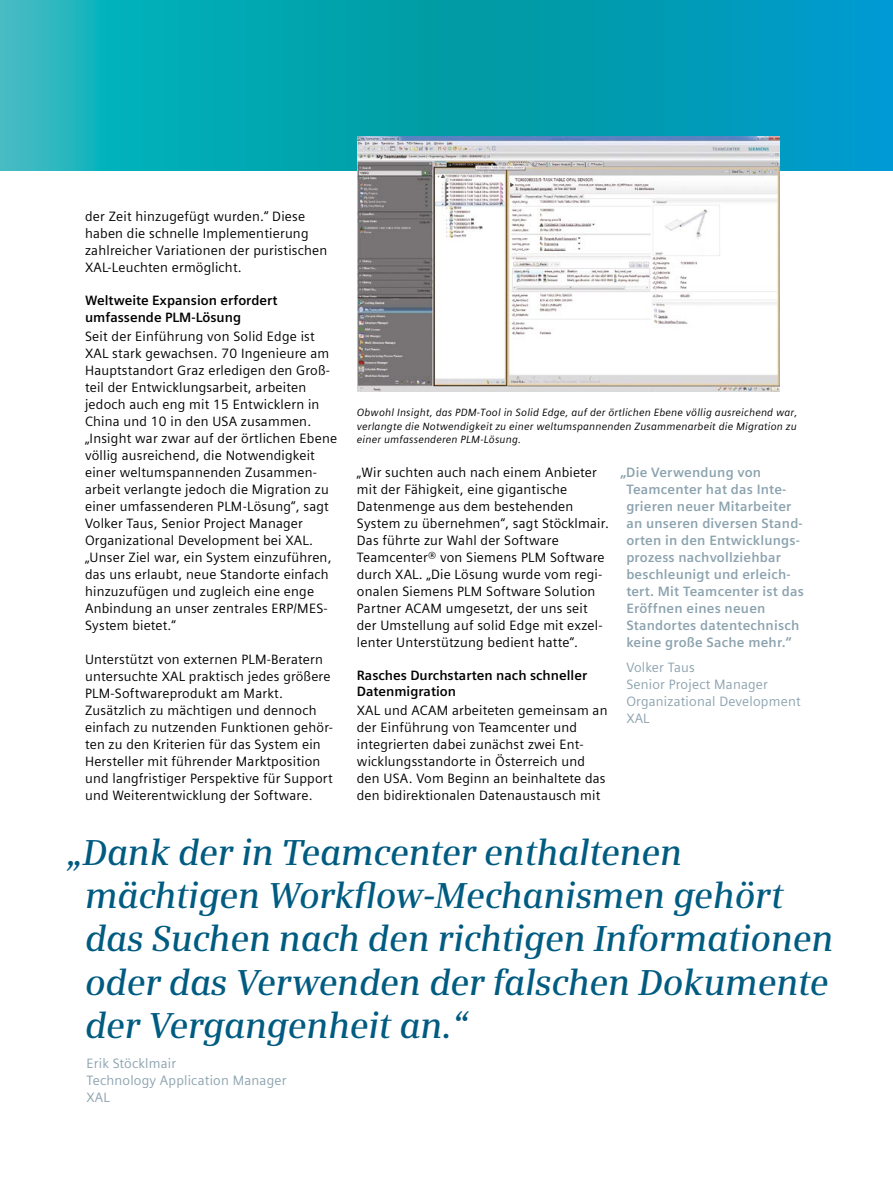
<style>
.page{position:relative;width:893px;height:1191px;background:#fff}
.page>*{position:absolute;margin:0;border:0;box-sizing:border-box;transform-origin:0 0}
.t1{font:italic 600 36px/43.2px "Siemens Serif";letter-spacing:-.01em;color:#005b81}
.t2{font:13.5px/17px "Siemens Sans Global";letter-spacing:.015em;color:#000}
.t3{font:700 13.5px/17px "Siemens Sans Global";letter-spacing:.015em;color:#8ca3af}
.t4{font:13.5px/17px "Siemens Sans Global";letter-spacing:.015em;color:#8ca3af}
.t5{font:700 13.5px/16.2px "Siemens Sans Global";color:#000}
.t6{font:italic 10.5px/13.5px "Siemens Sans Global";letter-spacing:.015em;color:#000;text-align:justify}
</style>
<div class="page">
<svg style="left:0;top:0;width:893px;height:170px;background:#05a3b6"></svg>
<img style="left:357px;top:136px;width:423px;height:255px">
<p class="t2" style="left:85px;top:209px;width:244px">der Zeit hinzugefügt wurden.“ Diese haben die schnelle Implementierung zahlreicher Variationen der puristischen XAL-Leuchten ermöglicht.</p>
<p class="t5" style="left:85px;top:293px;width:194px">Weltweite Expansion erfordert umfassende PLM-Lösung</p>
<p class="t2" style="left:85px;top:328px;width:254px">Seit der Einführung von Solid Edge ist XAL stark gewachsen. 70 Ingenieure am Hauptstandort Graz erledigen den Groß&shy;teil der Entwicklungsarbeit, arbeiten jedoch auch eng mit 15 Entwicklern in China und 10 in den USA zusammen. „Insight war zwar auf der örtlichen Ebene völlig ausreichend, die Notwendigkeit einer weltumspannenden Zusammen&shy;arbeit verlangte jedoch die Migration zu einer umfassenderen PLM-Lösung“, sagt Volker Taus, Senior Project Manager Organizational Development bei XAL. „Unser Ziel war, ein System einzuführen, das uns erlaubt, neue Standorte einfach hinzuzufügen und zugleich eine enge Anbindung an unser zentrales ERP/MES-System bietet.“</p>
<p class="t2" style="left:85px;top:651px;width:250px">Unterstützt von externen PLM-Beratern untersuchte XAL praktisch jedes größere PLM-Softwareprodukt am Markt.<br>Zusätzlich zu mächtigen und dennoch einfach zu nutzenden Funktionen gehör&shy;ten zu den Kriterien für das System ein Hersteller mit führender Marktposition und langfristiger Perspektive für Support und Weiterentwicklung der Software.</p>
<p class="t6" style="left:357px;top:406px;width:442px">Obwohl Insight, das PDM-Tool in Solid Edge, auf der örtlichen Ebene völlig ausreichend war, verlangte die Notwendigkeit zu einer weltumspannenden Zusammenarbeit die Migration zu einer umfassenderen PLM-Lösung.</p>
<p class="t3" style="left:626px;top:463px;width:179px;text-indent:-6px">„Die Verwendung von<br>Teamcenter hat das Inte&shy;grieren neuer Mitarbeiter an unseren diversen Stand&shy;orten in den Entwicklungs&shy;prozess nachvollziehbar beschleunigt und erleich&shy;tert. Mit Teamcenter ist das<br>Eröffnen eines neuen<br>Standortes datentechnisch keine große Sache mehr.“</p>
<p class="t4" style="left:626px;top:659px;width:176px">Volker Taus<br>Senior Project Manager<br>Organizational Development<br>XAL</p>
<p class="t2" style="left:357px;top:464px;width:254px">„Wir suchten auch nach einem Anbieter mit der Fähigkeit, eine gigantische Datenmenge aus dem bestehenden System zu übernehmen“, sagt Stöcklmair.<br>Das führte zur Wahl der Software Teamcenter® von Siemens PLM Software durch XAL. „Die Lösung wurde vom regi&shy;onalen Siemens PLM Software Solution Partner ACAM umgesetzt, der uns seit der Umstellung auf solid Edge mit exzel&shy;lenter Unterstützung bedient hatte“.</p>
<p class="t5" style="left:357px;top:667px;width:232px">Rasches Durchstarten nach schneller<br>Datenmigration</p>
<p class="t2" style="left:357px;top:703px;width:252px">XAL und ACAM arbeiteten gemeinsam an der Einführung von Teamcenter und integrierten dabei zunächst zwei Ent&shy;wicklungsstandorte in Österreich und den USA. Vom Beginn an beinhaltete das den bidirektionalen Datenaustausch mit</p>
<h1 class="t1" style="left:85px;top:830px;width:750px;text-indent:-18px">„Dank der in Teamcenter enthaltenen mächtigen Workflow-Mechanismen gehört das Suchen nach den richtigen Informationen oder das Verwenden der falschen Dokumente der Vergangenheit an.“</h1>
<p class="t4" style="left:87px;top:1055px;width:201px">Erik Stöcklmair<br>Technology Application Manager<br>XAL</p>
</div>
